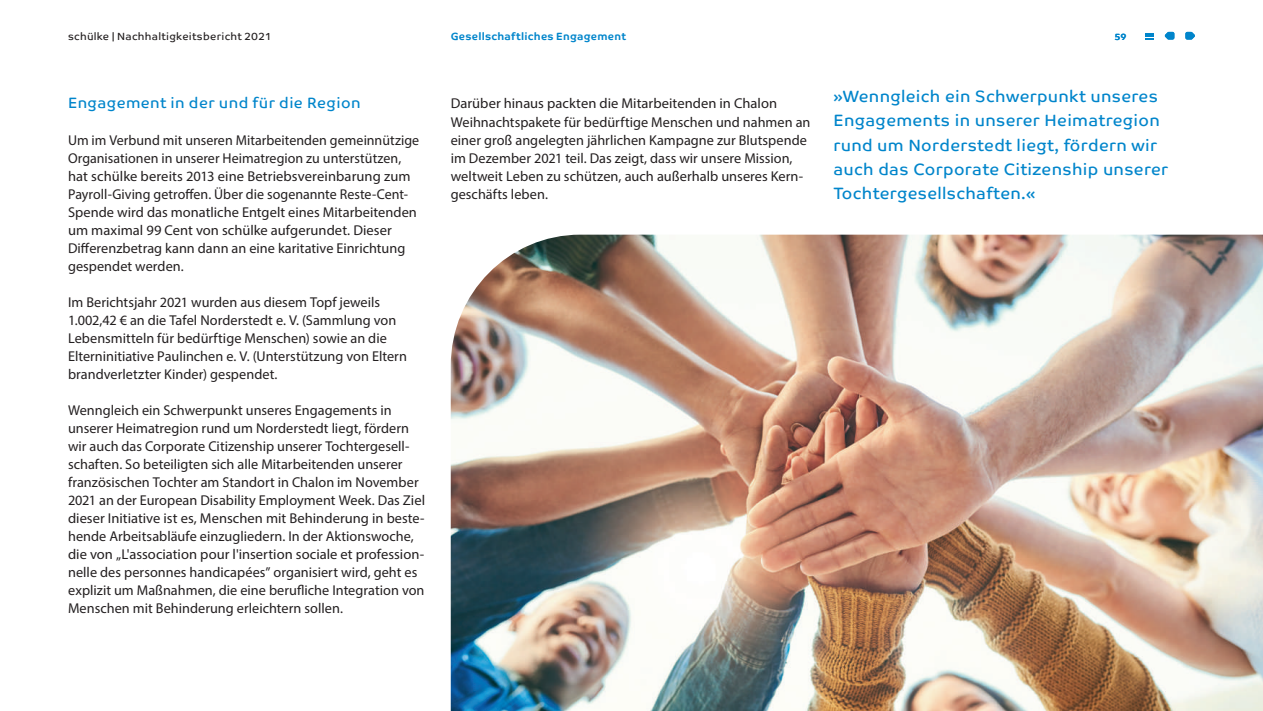
<style>
.page{position:relative;width:1263px;height:711px;background:#fff}
.page>*{position:absolute;margin:0;border:0;box-sizing:border-box;transform-origin:0 0}
.t1{font:16.5px/24.3px "Co Text";letter-spacing:.02em;color:#0085cb}
.t2{font:15px "Co Text";letter-spacing:.03em;color:#0085cb}
.t3{font:14.25px/18px "Myriad Pro";letter-spacing:.005em;color:#231f20}
.t4{font:10.5px "Co Text";letter-spacing:.025em;color:#231f20}
.t5{font:700 10.5px "Co Text";letter-spacing:.025em;color:#0085cb}
.t6{font:700 9.15px "Co Text";color:#0085cb}
</style>
<div class="page">
<img style="left:451px;top:234px;width:812px;height:476px">
<svg style="left:1145px;top:33px;width:8px;height:7px"></svg>
<svg style="left:1165px;top:32px;width:9px;height:8px"></svg>
<svg style="left:1185px;top:32px;width:10px;height:8px"></svg>
<p class="t4" style="left:68px;top:30px;width:205px">schülke | Nachhaltigkeitsbericht 2021</p>
<p class="t5" style="left:451px;top:30px;width:177px">Gesellschaftliches Engagement</p>
<p class="t6" style="left:1114px;top:31px;width:14px">59</p>
<p class="t2" style="left:68px;top:94px;width:294px">Engagement in der und für die Region</p>
<p class="t3" style="left:68px;top:130px;width:353px">Um im Verbund mit unseren Mitarbeitenden gemeinnützige Organisationen in unserer Heimatregion zu unterstützen, hat schülke bereits 2013 eine Betriebsvereinbarung zum Payroll-Giving getroffen. Über die sogenannte Reste-Cent-Spende wird das monatliche Entgelt eines Mitarbeitenden um maximal 99 Cent von schülke aufgerundet. Dieser Differenzbetrag kann dann an eine karitative Einrichtung gespendet werden.</p>
<p class="t3" style="left:68px;top:292px;width:340px">Im Berichtsjahr 2021 wurden aus diesem Topf jeweils 1.002,42 € an die Tafel Norderstedt e. V. (Sammlung von Lebensmitteln für bedürftige Menschen) sowie an die Elterninitiative Paulinchen e. V. (Unterstützung von Eltern brandverletzter Kinder) gespendet.</p>
<p class="t3" style="left:68px;top:400px;width:359px">Wenngleich ein Schwerpunkt unseres Engagements in unserer Heimatregion rund um Norderstedt liegt, fördern wir auch das Corporate Citizenship unserer Tochtergesell&shy;schaften. So beteiligten sich alle Mitarbeitenden unserer französischen Tochter am Standort in Chalon im November 2021 an der European Disability Employment Week. Das Ziel dieser Initiative ist es, Menschen mit Behinderung in beste&shy;hende Arbeitsabläufe einzugliedern. In der Aktionswoche, die von „L'association pour l'insertion sociale et profession&shy;nelle des personnes handicapées” organisiert wird, geht es explizit um Maßnahmen, die eine berufliche Integration von Menschen mit Behinderung erleichtern sollen.</p>
<p class="t3" style="left:451px;top:94px;width:361px">Darüber hinaus packten die Mitarbeitenden in Chalon Weihnachtspakete für bedürftige Menschen und nahmen an einer groß angelegten jährlichen Kampagne zur Blutspende im Dezember 2021 teil. Das zeigt, dass wir unsere Mission, weltweit Leben zu schützen, auch außerhalb unseres Kern&shy;geschäfts leben.</p>
<p class="t1" style="left:833px;top:84px;width:336px">»Wenngleich ein Schwerpunkt unseres Engagements in unserer Heimatregion rund um Norderstedt liegt, fördern wir auch das Corporate Citizenship unserer Tochtergesellschaften.«</p>
</div>
